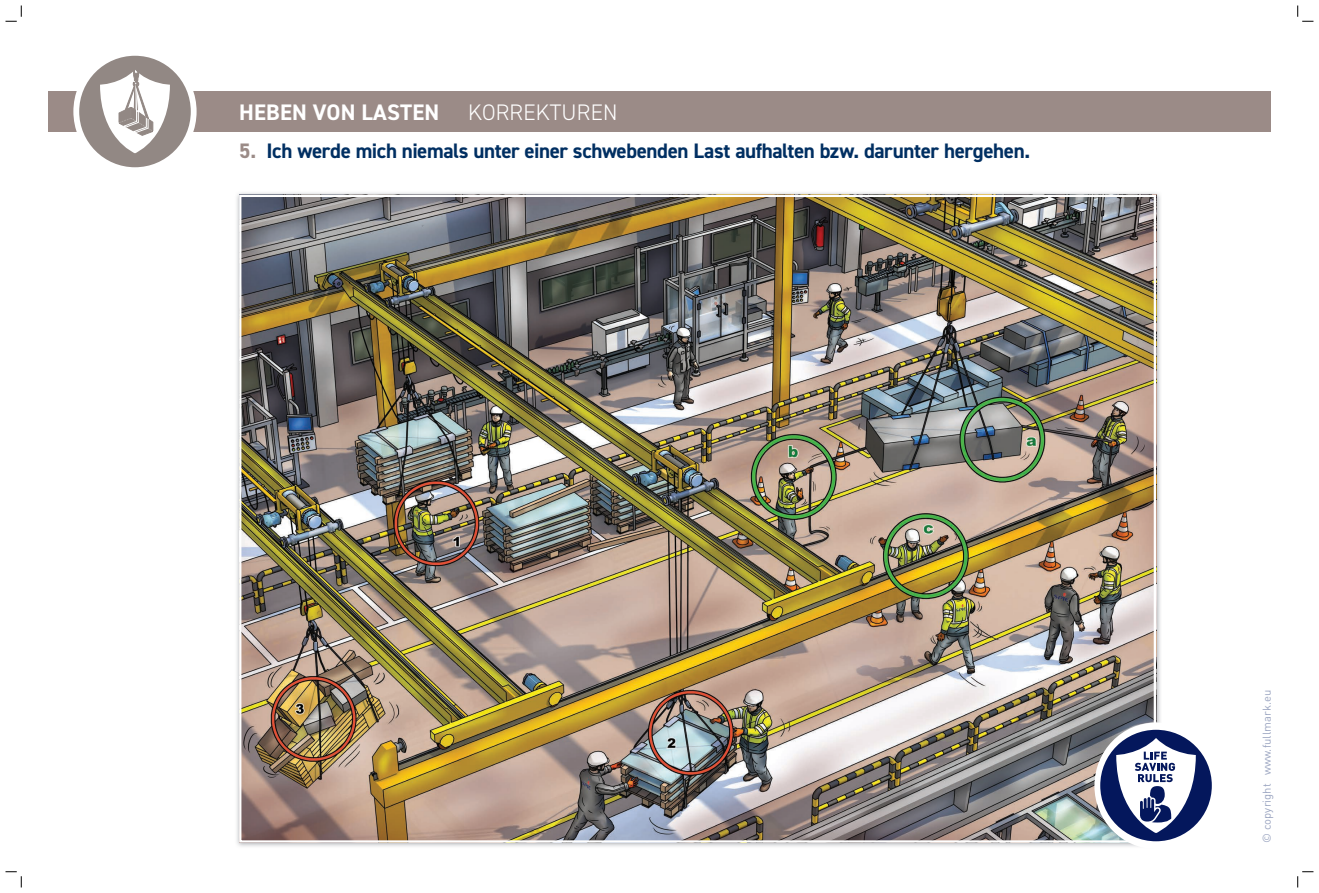
<style>
.page{position:relative;width:1319px;height:893px;background:#fff}
.page>*{position:absolute;margin:0;border:0;box-sizing:border-box;transform-origin:0 0}
.t1{font:700 22.5px "DIN2014";letter-spacing:.01em;color:#fff}
.t2{font:300 22.5px "DIN2014";letter-spacing:.01em;color:#fff}
.t3{font:700 21px "DIN2014";letter-spacing:-.02em;color:#002f62}
.t4{font:11.25px "FFDIN";color:#9aa4c0}
.s1{color:#9b8b87}
</style>
<div class="page">
<img style="left:236px;top:192px;width:925px;height:655px">
<img style="left:242px;top:198px;width:910px;height:642px">
<div style="left:48px;top:91px;width:1222px;height:41px;background:#9b8b87"></div>
<div style="left:73px;top:48px;width:123px;height:127px;background:#fff;border-radius:50%"></div>
<svg style="left:79px;top:56px;width:112px;height:111px"></svg>
<div style="left:1094px;top:722px;width:123px;height:127px;background:#fff;border-radius:50%"></div>
<div style="left:1100px;top:730px;width:111px;height:111px;background:#04175c;border-radius:50%"></div>
<svg style="left:1116px;top:738px;width:79px;height:95px"></svg>
<svg style="left:6px;top:6px;width:16px;height:16px"></svg>
<svg style="left:6px;top:871px;width:16px;height:16px"></svg>
<svg style="left:1297px;top:6px;width:16px;height:16px"></svg>
<svg style="left:1297px;top:871px;width:16px;height:16px"></svg>
<p class="t1" style="left:239px;top:98px;width:202px">HEBEN VON LASTEN</p>
<p class="t3" style="left:239px;top:137px;width:792px"><span class="s1">5.</span> Ich werde mich niemals unter einer schwebenden Last aufhalten bzw. darunter hergehen.</p>
<p class="t2" style="left:468px;top:99px;width:151px">KORREKTUREN</p>
<p class="t4" style="left:1259px;top:843px;width:154px;rotate:-90deg">© copyright www.fullmark.eu</p>
</div>
